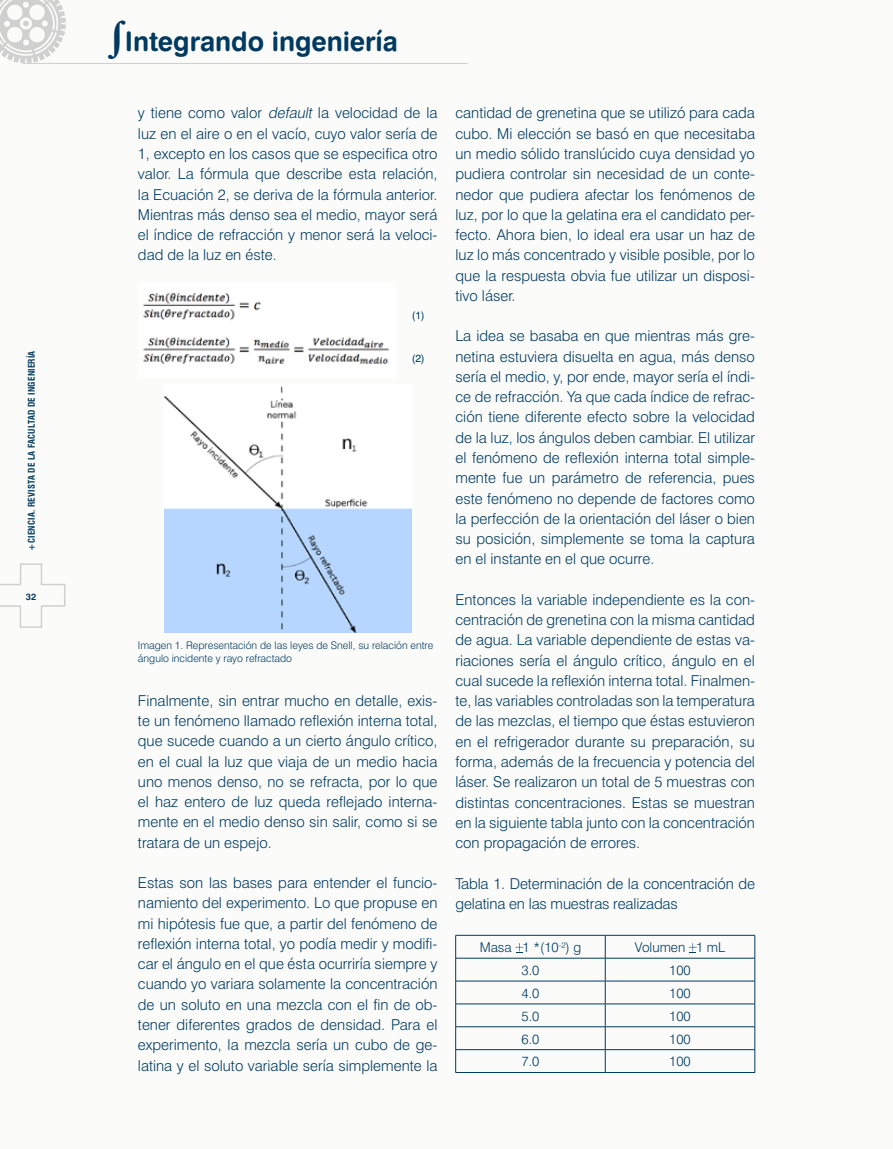
<style>
.page{position:relative;width:893px;height:1149px;background:#fff}
.page>*{position:absolute;margin:0;border:0;box-sizing:border-box;transform-origin:0 0}
.t1{font:27px "Swiss 721 BT Bold Rounded";letter-spacing:-.005em;color:#003a60}
.t2{font:300 15px/20.2px "Swiss 721 BT";color:#003a60;text-align:justify}
.t3{font:300 13.5px "Swiss 721 BT";color:#003a60}
.t4{font:300 10.5px/13.5px "Swiss 721 BT";color:#003a60}
.t5{font:10.5px "Swiss 721 BT";color:#003a60}
.t6{font:9.15px "Swiss 721 BT Bold Rounded";color:#003a60}
.t7{font:700 condensed 9px "Swiss 721 BT";letter-spacing:.02em;color:#003a60}
.s1{font-family:"Minion Pro";font-weight:700;font-size:39.9px}
.s2{font-style:italic}
</style>
<div class="page">
<div style="left:0;top:0;width:893px;height:1148px;background:#fbfbfa"></div>
<img style="left:143px;top:292px;width:246px;height:72px">
<hr style="left:455px;top:934px;width:150px;height:1px;background:#003a60">
<hr style="left:605px;top:934px;width:150px;height:1px;background:#003a60">
<hr style="left:455px;top:957px;width:150px;height:1px;background:#003a60">
<hr style="left:605px;top:957px;width:150px;height:1px;background:#003a60">
<hr style="left:455px;top:980px;width:150px;height:1px;background:#003a60">
<hr style="left:605px;top:980px;width:150px;height:1px;background:#003a60">
<hr style="left:455px;top:1003px;width:150px;height:1px;background:#003a60">
<hr style="left:605px;top:1003px;width:150px;height:1px;background:#003a60">
<hr style="left:455px;top:1026px;width:150px;height:1px;background:#003a60">
<hr style="left:605px;top:1026px;width:150px;height:1px;background:#003a60">
<hr style="left:455px;top:1049px;width:150px;height:1px;background:#003a60">
<svg style="left:455px;top:935px;width:1px;height:136px"></svg>
<hr style="left:605px;top:1049px;width:150px;height:1px;background:#003a60">
<svg style="left:605px;top:935px;width:1px;height:136px"></svg>
<svg style="left:755px;top:935px;width:1px;height:136px"></svg>
<hr style="left:455px;top:1071px;width:150px;height:1px;background:#003a60">
<hr style="left:605px;top:1071px;width:150px;height:1px;background:#003a60">
<img style="left:164px;top:386px;width:247px;height:246px">
<svg style="left:515px;top:943px;width:8px;height:9px"></svg>
<svg style="left:689px;top:943px;width:8px;height:9px"></svg>
<svg style="left:0;top:563px;width:66px;height:65px"></svg>
<svg style="left:0;top:0;width:66px;height:63px"></svg>
<hr style="left:23px;top:63px;width:444px;height:1px;background:#d0d0d0">
<p class="t7" style="left:26px;top:550px;width:201px;rotate:-90deg">+CIENCIA. REVISTA DE LA FACULTAD DE INGENIERÍA</p>
<p class="t6" style="left:26px;top:590px;width:12px">32</p>
<h1 class="t1" style="left:109px;top:24px;width:290px"><span class="s1">∫</span>Integrando ingeniería</h1>
<p class="t2" style="left:138px;top:103px;width:301px">y tiene como valor <span class="s2">default</span> la velocidad de la luz en el aire o en el vacío, cuyo valor sería de 1, excepto en los casos que se especifica otro valor. La fórmula que describe esta relación, la Ecuación 2, se deriva de la fórmula anterior.<br>Mientras más denso sea el medio, mayor será el índice de refracción y menor será la veloci&shy;dad de la luz en éste.</p>
<p class="t2" style="left:455px;top:103px;width:301px">cantidad de grenetina que se utilizó para cada cubo. Mi elección se basó en que necesitaba un medio sólido translúcido cuya densidad yo pudiera controlar sin necesidad de un conte&shy;nedor que pudiera afectar los fenómenos de luz, por lo que la gelatina era el candidato per&shy;fecto. Ahora bien, lo ideal era usar un haz de luz lo más concentrado y visible posible, por lo que la respuesta obvia fue utilizar un disposi&shy;tivo láser.</p>
<p class="t2" style="left:455px;top:326px;width:301px">La idea se basaba en que mientras más gre&shy;netina estuviera disuelta en agua, más denso sería el medio, y, por ende, mayor sería el índi&shy;ce de refracción. Ya que cada índice de refrac&shy;ción tiene diferente efecto sobre la velocidad de la luz, los ángulos deben cambiar. El utilizar el fenómeno de reflexión interna total simple&shy;mente fue un parámetro de referencia, pues este fenómeno no depende de factores como la perfección de la orientación del láser o bien su posición, simplemente se toma la captura en el instante en el que ocurre.</p>
<p class="t2" style="left:455px;top:589px;width:301px">Entonces la variable independiente es la con&shy;centración de grenetina con la misma cantidad de agua. La variable dependiente de estas va&shy;riaciones sería el ángulo crítico, ángulo en el cual sucede la reflexión interna total. Finalmen&shy;te, las variables controladas son la temperatura de las mezclas, el tiempo que éstas estuvieron en el refrigerador durante su preparación, su forma, además de la frecuencia y potencia del láser. Se realizaron un total de 5 muestras con distintas concentraciones. Estas se muestran en la siguiente tabla junto con la concentración con propagación de errores.</p>
<p class="t2" style="left:455px;top:872px;width:301px">Tabla 1. Determinación de la concentración de gelatina en las muestras realizadas</p>
<p class="t3" style="left:480px;top:938px;width:103px">Masa 1 *(10<sup>-2</sup>) g</p>
<p class="t3" style="left:635px;top:938px;width:92px">Volumen 1 mL</p>
<p class="t3" style="left:521px;top:961px;width:19px">3.0</p>
<p class="t3" style="left:669px;top:961px;width:23px">100</p>
<p class="t3" style="left:521px;top:984px;width:19px">4.0</p>
<p class="t3" style="left:669px;top:984px;width:23px">100</p>
<p class="t3" style="left:521px;top:1007px;width:19px">5.0</p>
<p class="t3" style="left:669px;top:1007px;width:23px">100</p>
<p class="t3" style="left:521px;top:1030px;width:19px">6.0</p>
<p class="t3" style="left:669px;top:1030px;width:23px">100</p>
<p class="t3" style="left:521px;top:1053px;width:19px">7.0</p>
<p class="t3" style="left:669px;top:1053px;width:23px">100</p>
<p class="t5" style="left:412px;top:309px;width:14px">(1)</p>
<p class="t5" style="left:412px;top:352px;width:14px">(2)</p>
<p class="t4" style="left:138px;top:637px;width:297px">Imagen 1. Representación de las leyes de Snell, su relación entre ángulo incidente y rayo refractado</p>
<p class="t2" style="left:138px;top:690px;width:301px">Finalmente, sin entrar mucho en detalle, exis&shy;te un fenómeno llamado reflexión interna total, que sucede cuando a un cierto ángulo crítico, en el cual la luz que viaja de un medio hacia uno menos denso, no se refracta, por lo que el haz entero de luz queda reflejado interna&shy;mente en el medio denso sin salir, como si se tratara de un espejo.</p>
<p class="t2" style="left:138px;top:872px;width:301px">Estas son las bases para entender el funcio&shy;namiento del experimento. Lo que propuse en mi hipótesis fue que, a partir del fenómeno de reflexión interna total, yo podía medir y modifi&shy;car el ángulo en el que ésta ocurriría siempre y cuando yo variara solamente la concentración de un soluto en una mezcla con el fin de ob&shy;tener diferentes grados de densidad. Para el experimento, la mezcla sería un cubo de ge&shy;latina y el soluto variable sería simplemente la</p>
</div>
